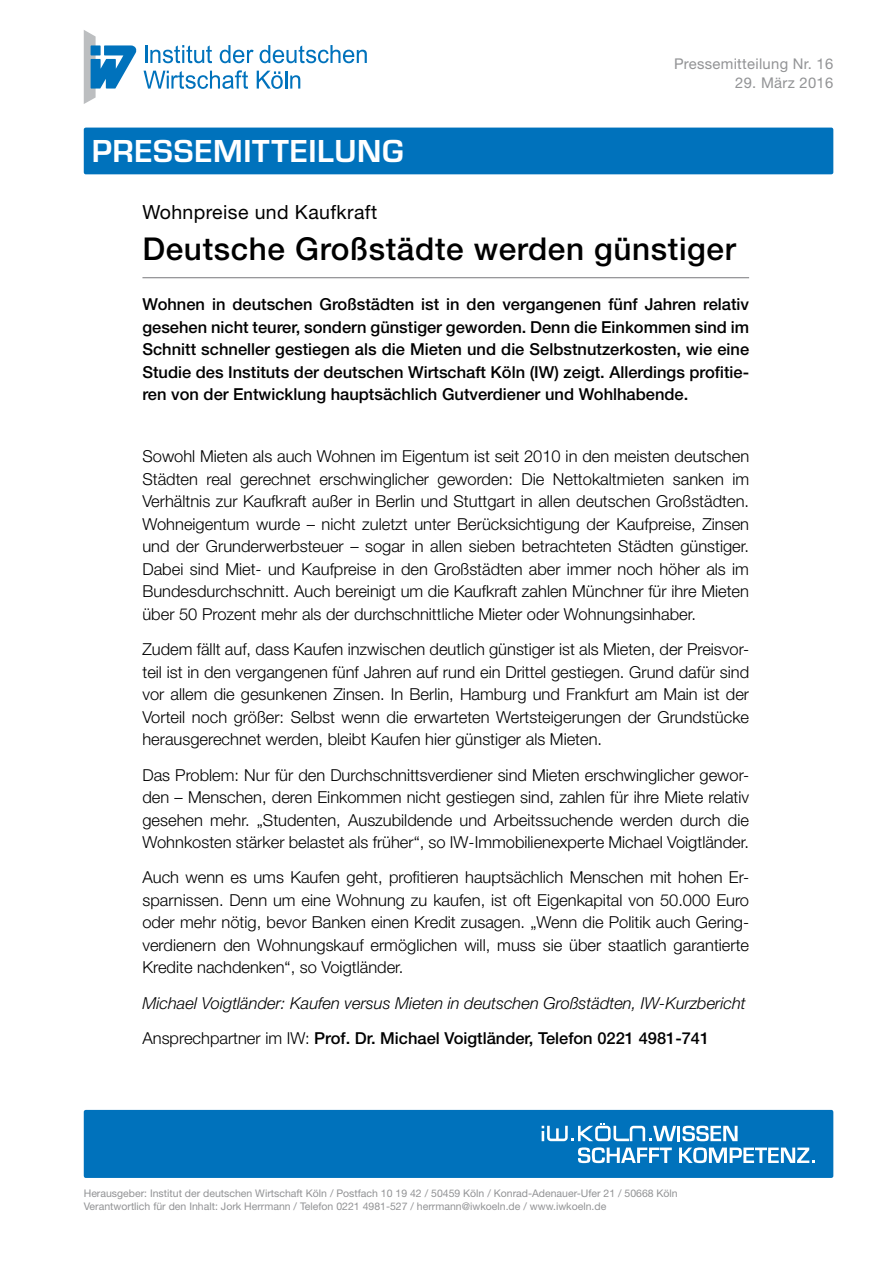
<style>
.page{position:relative;width:893px;height:1263px;background:#fff}
.page>*{position:absolute;margin:0;border:0;box-sizing:border-box;transform-origin:0 0}
.t1{font:700 33px "Eurostile";letter-spacing:.02em;color:#fff}
.t2{font:500 31.5px "Helvetica Neue LT Std";letter-spacing:.02em;color:#000}
.t3{font:19.5px "Helvetica Neue LT Std";letter-spacing:.02em;color:#000}
.t4{font:300 16.5px/22.5px "Helvetica Neue LT Std";color:#000;text-align:justify}
.t5{font:500 16.5px/22.5px "Helvetica Neue LT Std";color:#000;text-align:justify}
.t6{font:italic 300 16.5px/35.2px "Helvetica Neue LT Std";color:#000}
.t7{font:14.85px "Helvetica Neue LT Std";letter-spacing:.02em;color:#929395}
.t8{font:10.5px/12.6px "Helvetica Neue LT Std";color:#929395}
.s1{font-style:normal}
.s2{font-weight:500;font-style:normal}
</style>
<div class="page">
<div style="left:84px;top:128px;width:749px;height:46px;background:#0072bc;border-radius:2px"></div>
<hr style="left:142px;top:277px;width:607px;height:1px;background:#77787b">
<div style="left:84px;top:1110px;width:749px;height:68px;background:#0072bc;border-radius:2px"></div>
<hr style="left:677px;top:1126px;width:3px;height:15px;background:#fff">
<svg style="left:682px;top:1126px;width:55px;height:15px"></svg>
<svg style="left:578px;top:1147px;width:94px;height:16px"></svg>
<svg style="left:679px;top:1147px;width:136px;height:16px"></svg>
<svg style="left:542px;top:1123px;width:134px;height:18px"></svg>
<svg style="left:145px;top:45px;width:67px;height:18px"></svg>
<svg style="left:220px;top:45px;width:34px;height:18px"></svg>
<svg style="left:260px;top:45px;width:107px;height:18px"></svg>
<svg style="left:144px;top:70px;width:104px;height:19px"></svg>
<svg style="left:257px;top:71px;width:43px;height:18px"></svg>
<svg style="left:84px;top:30px;width:53px;height:74px"></svg>
<h1 class="t1" style="left:92px;top:133px;width:313px">PRESSEMITTEILUNG</h1>
<p class="t7" style="left:674px;top:55px;width:161px">Pressemitteilung Nr. 16</p>
<p class="t7" style="left:735px;top:74px;width:100px">29. März 2016</p>
<p class="t3" style="left:142px;top:201px;width:236px">Wohnpreise und Kaufkraft</p>
<h2 class="t2" style="left:142px;top:230px;width:595px">Deutsche Großstädte werden günstiger</h2>
<p class="t5" style="left:142px;top:293px;width:608px">Wohnen in deutschen Großstädten ist in den vergangenen fünf Jahren relativ gesehen nicht teurer, sondern günstiger geworden. Denn die Einkommen sind im Schnitt schneller gestiegen als die Mieten und die Selbstnutzerkosten, wie eine Studie des Instituts der deutschen Wirtschaft Köln (IW) zeigt. Allerdings profitie&shy;ren von der Entwicklung hauptsächlich Gutverdiener und Wohlhabende.</p>
<p class="t4" style="left:142px;top:445px;width:608px">Sowohl Mieten als auch Wohnen im Eigentum ist seit 2010 in den meisten deutschen Städten real gerechnet erschwinglicher geworden: Die Nettokaltmieten sanken im Verhältnis zur Kaufkraft außer in Berlin und Stuttgart in allen deutschen Großstädten.<br>Wohneigentum wurde – nicht zuletzt unter Berücksichtigung der Kaufpreise, Zinsen und der Grunderwerbsteuer – sogar in allen sieben betrachteten Städten günstiger.<br>Dabei sind Miet- und Kaufpreise in den Großstädten aber immer noch höher als im Bundesdurchschnitt. Auch bereinigt um die Kaufkraft zahlen Münchner für ihre Mieten über 50 Prozent mehr als der durchschnittliche Mieter oder Wohnungsinhaber.</p>
<p class="t4" style="left:142px;top:638px;width:608px">Zudem fällt auf, dass Kaufen inzwischen deutlich günstiger ist als Mieten, der Preisvor&shy;teil ist in den vergangenen fünf Jahren auf rund ein Drittel gestiegen. Grund dafür sind vor allem die gesunkenen Zinsen. In Berlin, Hamburg und Frankfurt am Main ist der Vorteil noch größer: Selbst wenn die erwarteten Wertsteigerungen der Grundstücke herausgerechnet werden, bleibt Kaufen hier günstiger als Mieten.</p>
<p class="t4" style="left:142px;top:763px;width:608px">Das Problem: Nur für den Durchschnittsverdiener sind Mieten erschwinglicher gewor&shy;den – Menschen, deren Einkommen nicht gestiegen sind, zahlen für ihre Miete relativ gesehen mehr. „Studenten, Auszubildende und Arbeitssuchende werden durch die Wohnkosten stärker belastet als früher“, so IW-Immobilienexperte Michael Voigtländer.</p>
<p class="t4" style="left:142px;top:866px;width:608px">Auch wenn es ums Kaufen geht, profitieren hauptsächlich Menschen mit hohen Er&shy;sparnissen. Denn um eine Wohnung zu kaufen, ist oft Eigenkapital von 50.000 Euro oder mehr nötig, bevor Banken einen Kredit zusagen. „Wenn die Politik auch Gering&shy;verdienern den Wohnungskauf ermöglichen will, muss sie über staatlich garantierte Kredite nachdenken“, so Voigtländer.</p>
<p class="t6" style="left:142px;top:985px;width:605px">Michael Voigtländer: Kaufen versus Mieten in deutschen Großstädten, IW-Kurzbericht<br><span class="s1">Ansprechpartner im IW:</span> <span class="s2">Prof. Dr. Michael Voigtländer, Telefon 0221 4981-741</span></p>
<p class="t8" style="left:84px;top:1187px;width:596px">Herausgeber: Institut der deutschen Wirtschaft Köln / Postfach 10 19 42 / 50459 Köln / Konrad-Adenauer-Ufer 21 / 50668 Köln<br>Verantwortlich für den Inhalt: Jork Herrmann / Telefon 0221 4981-527 / herrmann@iwkoeln.de / www.iwkoeln.de</p>
</div>
